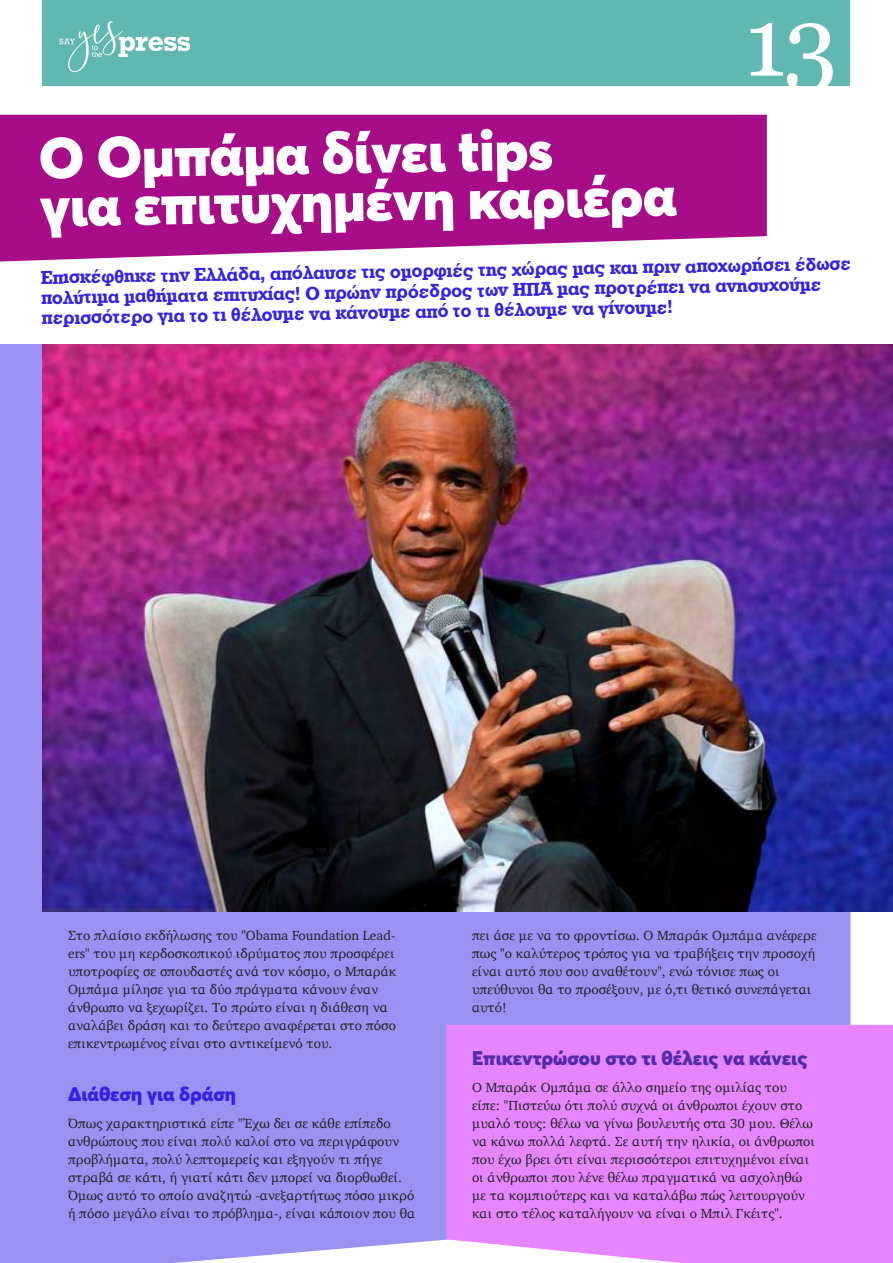
<style>
.page{position:relative;width:893px;height:1263px;background:#fff}
.page>*{position:absolute;margin:0;border:0;box-sizing:border-box;transform-origin:0 0}
.t1{font:97.5px "Georgia";color:#fff}
.t2{font:900 57px/48px "Averta";color:#fff}
.t3{font:19.5px/20.2px "UB Rockwell Bold";color:#3622e5}
.t4{font:900 19.5px "Averta";letter-spacing:-.005em;color:#532aaa}
.t5{font:900 19.5px "Averta";letter-spacing:-.005em;color:#3622e5}
.t6{font:13.5px/18px "Charter";color:#231f20}
</style>
<div class="page">
<div style="left:0;top:344px;width:850px;height:919px;background:#9b91f2"></div>
<div style="left:446px;top:1025px;width:447px;height:238px;background:#e585ff"></div>
<div style="left:43px;top:0;width:807px;height:85px;background:#61b8b0"></div>
<svg style="left:60px;top:21px;width:130px;height:51px"></svg>
<svg style="left:0;top:115px;width:767px;height:146px;background:#ae2192"></svg>
<img style="left:43px;top:344px;width:850px;height:567px">
<h2 class="t2" style="left:38px;top:133px;width:639px;rotate:-1deg">Ο Ομπάμα δίνει tips<br>για επιτυχημένη καριέρα</h2>
<h1 class="t1" style="left:744px;top:-29px;width:95px">13</h1>
<p class="t3" style="left:41px;top:267px;width:812px;rotate:-1deg">Επισκέφθηκε την Ελλάδα, απόλαυσε τις ομορφιές της χώρας μας και πριν αποχωρήσει έδωσε πολύτιμα μαθήματα επιτυχίας! Ο πρώην πρόεδρος των ΗΠΑ μας προτρέπει να ανησυχούμε περισσότερο για το τι θέλουμε να κάνουμε από το τι θέλουμε να γίνουμε!</p>
<p class="t6" style="left:68px;top:926px;width:330px">Στο πλαίσιο εκδήλωσης του "Obama Foundation Lead&shy;ers" του μη κερδοσκοπικού ιδρύματος που προσφέρει υποτροφίες σε σπουδαστές ανά τον κόσμο, ο Μπαράκ Ομπάμα μίλησε για τα δύο πράγματα κάνουν έναν άνθρωπο να ξεχωρίζει. Το πρώτο είναι η διάθεση να αναλάβει δράση και το δεύτερο αναφέρεται στο πόσο επικεντρωμένος είναι στο αντικείμενό του.</p>
<h3 class="t5" style="left:68px;top:1082px;width:170px">Διάθεση για δράση</h3>
<p class="t6" style="left:68px;top:1114px;width:349px">Όπως χαρακτηριστικά είπε "Έχω δει σε κάθε επίπεδο ανθρώπους που είναι πολύ καλοί στο να περιγράφουν προβλήματα, πολύ λεπτομερείς και εξηγούν τι πήγε στραβά σε κάτι, ή γιατί κάτι δεν μπορεί να διορθωθεί.<br>Όμως αυτό το οποίο αναζητώ -ανεξαρτήτως πόσο μικρό ή πόσο μεγάλο είναι το πρόβλημα-, είναι κάποιον που θα</p>
<p class="t6" style="left:472px;top:926px;width:346px">πει άσε με να το φροντίσω. Ο Μπαράκ Ομπάμα ανέφερε πως "ο καλύτερος τρόπος για να τραβήξεις την προσοχή είναι αυτό που σου αναθέτουν", ενώ τόνισε πως οι υπεύθυνοι θα το προσέξουν, με ό,τι θετικό συνεπάγεται αυτό!</p>
<h3 class="t4" style="left:472px;top:1046px;width:337px">Επικεντρώσου στο τι θέλεις να κάνεις</h3>
<p class="t6" style="left:472px;top:1078px;width:345px">Ο Μπαράκ Ομπάμα σε άλλο σημείο της ομιλίας του είπε: "Πιστεύω ότι πολύ συχνά οι άνθρωποι έχουν στο μυαλό τους: θέλω να γίνω βουλευτής στα 30 μου. Θέλω να κάνω πολλά λεφτά. Σε αυτή την ηλικία, οι άνθρωποι που έχω βρει ότι είναι περισσότεροι επιτυχημένοι είναι οι άνθρωποι που λένε θέλω πραγματικά να ασχοληθώ με τα κομπιούτερς και να καταλάβω πώς λειτουργούν και στο τέλος καταλήγουν να είναι ο Μπιλ Γκέιτς".</p>
</div>
